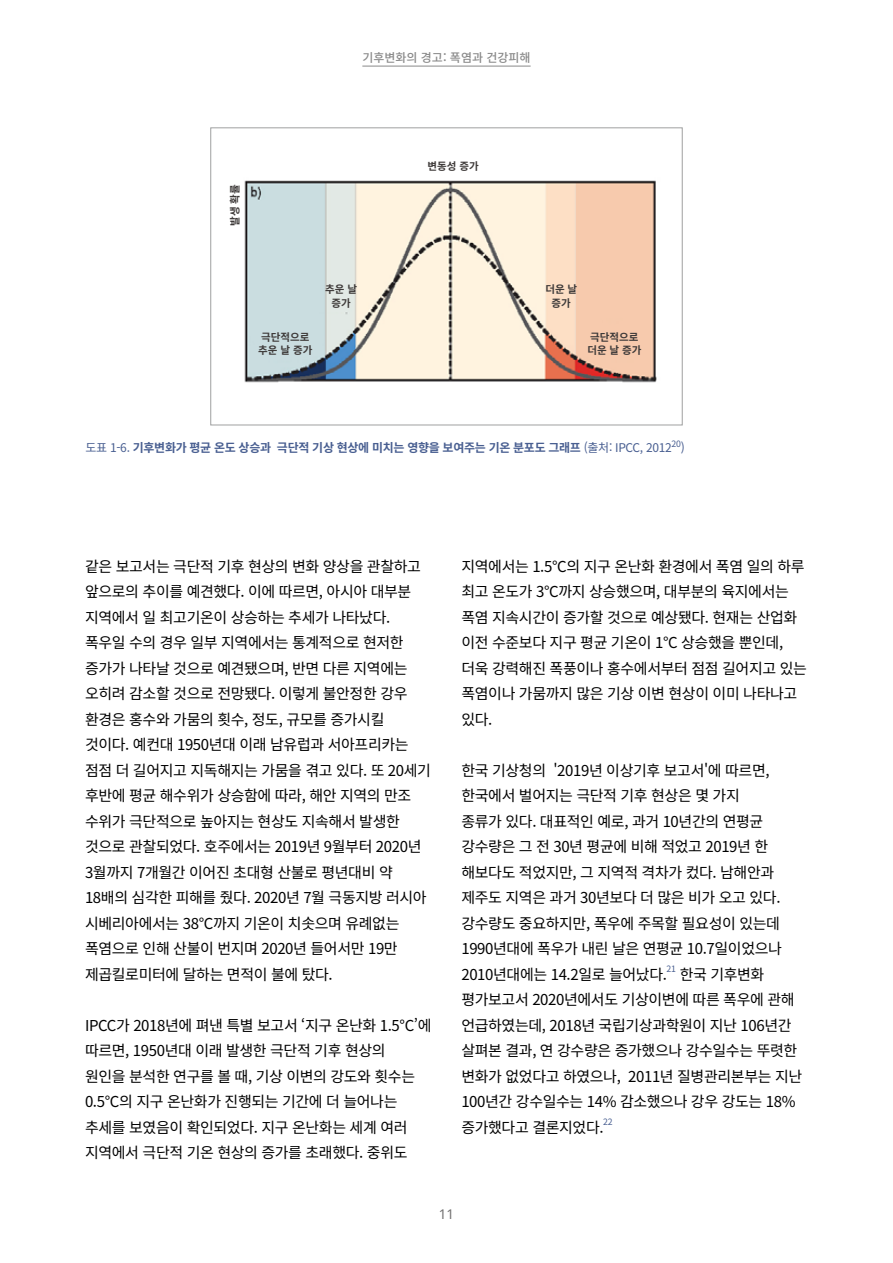
<style>
.page{position:relative;width:893px;height:1263px;background:#fff}
.page>*{position:absolute;margin:0;border:0;box-sizing:border-box;transform-origin:0 0}
.t1{font:15px/25.5px "Noto Sans KR";letter-spacing:-.025em;color:#000}
.t2{font:13.5px "Noto Sans";color:#727171}
.t3{font:700 12px "Noto Sans KR";letter-spacing:-.025em;color:#495f91}
.t4{font:500 12px "Noto Sans KR";color:#898989}
.t5{font:700 10.5px/13.5px "Noto Sans KR";color:#3e3a39}
.t6{font:8.7px "Noto Sans KR";color:#495f91}
.s1{font-weight:400}
</style>
<div class="page">
<hr style="left:362px;top:66px;width:169px;height:1px;background:#898989">
<img style="left:244px;top:180px;width:413px;height:203px">
<div style="left:210px;top:128px;width:472px;height:297px;border:1px solid #9fa0a0"></div>
<p class="t4" style="left:362px;top:50px;width:170px">기후변화의 경고: 폭염과 건강피해</p>
<p class="t5" style="left:228px;top:226px;width:43px;rotate:-90deg">발생 확률</p>
<p class="t5" style="left:428px;top:160px;width:53px">변동성 증가</p>
<p class="t5" style="left:325px;top:283px;width:33px;text-align:center">추운 날 증가</p>
<p class="t5" style="left:545px;top:283px;width:33px;text-align:center">더운 날 증가</p>
<p class="t5" style="left:258px;top:330px;width:56px">극단적으로 추운 날 증가</p>
<p class="t5" style="left:587px;top:330px;width:56px">극단적으로 더운 날 증가</p>
<p class="t3" style="left:86px;top:441px;width:601px"><span class="s1">도표 1-6.</span> 기후변화가 평균 온도 상승과 극단적 기상 현상에 미치는 영향을 보여주는 기온 분포도 그래프 <span class="s1">(출처: IPCC, 2012</span><sup>20</sup><span class="s1">)</span></p>
<p class="t1" style="left:85px;top:554px;width:348px">같은 보고서는 극단적 기후 현상의 변화 양상을 관찰하고 앞으로의 추이를 예견했다. 이에 따르면, 아시아 대부분 지역에서 일 최고기온이 상승하는 추세가 나타났다. 폭우일 수의 경우 일부 지역에서는 통계적으로 현저한 증가가 나타날 것으로 예견됐으며, 반면 다른 지역에는 오히려 감소할 것으로 전망됐다. 이렇게 불안정한 강우 환경은 홍수와 가뭄의 횟수, 정도, 규모를 증가시킬 것이다. 예컨대 1950년대 이래 남유럽과 서아프리카는 점점 더 길어지고 지독해지는 가뭄을 겪고 있다. 또 20세기 후반에 평균 해수위가 상승함에 따라, 해안 지역의 만조 수위가 극단적으로 높아지는 현상도 지속해서 발생한 것으로 관찰되었다. 호주에서는 2019년 9월부터 2020년<br>3월까지 7개월간 이어진 초대형 산불로 평년대비 약<br>18배의 심각한 피해를 줬다. 2020년 7월 극동지방 러시아 시베리아에서는 38°C까지 기온이 치솟으며 유례없는 폭염으로 인해 산불이 번지며 2020년 들어서만 19만 제곱킬로미터에 달하는 면적이 불에 탔다.</p>
<p class="t1" style="left:85px;top:1013px;width:348px">IPCC가 2018년에 펴낸 특별 보고서 ‘지구 온난화 1.5°C’에 따르면, 1950년대 이래 발생한 극단적 기후 현상의<br>원인을 분석한 연구를 볼 때, 기상 이변의 강도와 횟수는<br>0.5°C의 지구 온난화가 진행되는 기간에 더 늘어나는 추세를 보였음이 확인되었다. 지구 온난화는 세계 여러 지역에서 극단적 기온 현상의 증가를 초래했다. 중위도</p>
<p class="t1" style="left:461px;top:554px;width:347px">지역에서는 1.5°C의 지구 온난화 환경에서 폭염 일의 하루 최고 온도가 3°C까지 상승했으며, 대부분의 육지에서는 폭염 지속시간이 증가할 것으로 예상됐다. 현재는 산업화 이전 수준보다 지구 평균 기온이 1°C 상승했을 뿐인데, 더욱 강력해진 폭풍이나 홍수에서부터 점점 길어지고 있는 폭염이나 가뭄까지 많은 기상 이변 현상이 이미 나타나고 있다.</p>
<p class="t1" style="left:461px;top:758px;width:322px">한국 기상청의 '2019년 이상기후 보고서'에 따르면, 한국에서 벌어지는 극단적 기후 현상은 몇 가지 종류가 있다. 대표적인 예로, 과거 10년간의 연평균 강수량은 그 전 30년 평균에 비해 적었고 2019년 한 해보다도 적었지만, 그 지역적 격차가 컸다. 남해안과 제주도 지역은 과거 30년보다 더 많은 비가 오고 있다. 강수량도 중요하지만, 폭우에 주목할 필요성이 있는데<br>1990년대에 폭우가 내린 날은 연평균 10.7일이었으나<br>2010년대에는 14.2일로 늘어났다.</p>
<p class="t6" style="left:667px;top:964px;width:11px">21</p>
<p class="t1" style="left:461px;top:962px;width:342px;text-indent:218px">한국 기후변화 평가보고서 2020년에서도 기상이변에 따른 폭우에 관해 언급하였는데, 2018년 국립기상과학원이 지난 106년간 살펴본 결과, 연 강수량은 증가했으나 강수일수는 뚜렷한 변화가 없었다고 하였으나, 2011년 질병관리본부는 지난<br>100년간 강수일수는 14% 감소했으나 강우 강도는 18% 증가했다고 결론지었다.</p>
<p class="t6" style="left:603px;top:1117px;width:11px">22</p>
<p class="t2" style="left:439px;top:1205px;width:17px">11</p>
</div>
